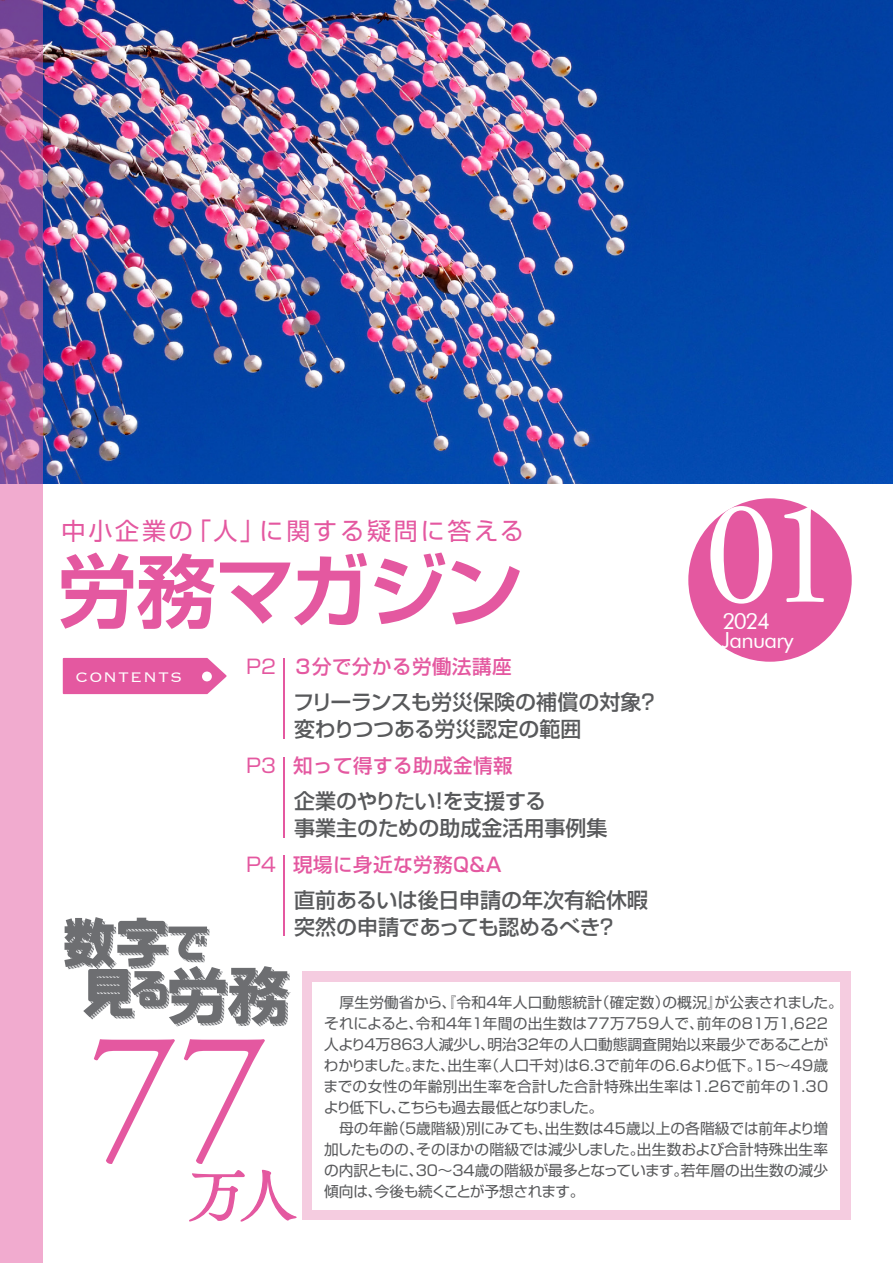
<style>
.page{position:relative;width:893px;height:1263px;background:#fff}
.page>*{position:absolute;margin:0;border:0;box-sizing:border-box;transform-origin:0 0}
.t1{font:180px "Adobe Garamond Pro";color:#e458a0}
.t2{font:149.25px "Adobe Garamond Pro";color:#fff}
.t3{font:700 79.5px "Shin Go Pro De";letter-spacing:-.02em;color:#e458a0}
.t4{font:60.45px "Tsuku Old Min Pro R";color:#e458a0}
.t5{font:24px "Shin Go Pro";letter-spacing:.12em;color:#e458a0}
.t6{font:22.2px/19.4px "Futura BT";letter-spacing:-.03em;color:#fff}
.t7{font:500 21px/27.2px "Shin Go Pro";color:#58595b}
.t8{font:500 19.5px "Shin Go Pro";letter-spacing:.025em;color:#e458a0}
.t9{font:19.5px "Shin Go Pro";color:#e458a0}
.t10{font:300 18px "Copperplate";letter-spacing:.055em;color:#fff}
.t11{font:14.7px/21px "Shin Go Pro";letter-spacing:.005em;color:#58595b}
</style>
<div class="page">
<img style="left:43px;top:0;width:850px;height:484px">
<div style="left:302px;top:971px;width:548px;height:249px;background:#f5cce0"></div>
<div style="left:313px;top:982px;width:527px;height:227px;background:#fff"></div>
<svg style="left:63px;top:658px;width:164px;height:36px;background:#e564a6"></svg>
<hr style="left:283px;top:658px;width:2px;height:80px;background:#e458a0">
<hr style="left:283px;top:757px;width:2px;height:80px;background:#e458a0">
<hr style="left:283px;top:856px;width:2px;height:80px;background:#e458a0">
<svg style="left:0;top:0;width:43px;height:1263px;background:#ce8abb"></svg>
<div style="left:688px;top:498px;width:164px;height:164px;background:#e458a0;border-radius:50%"></div>
<svg style="left:64px;top:917px;width:233px;height:305px"></svg>
<h3 class="t5" style="left:61px;top:511px;width:464px">中小企業の「人」に関する疑問に答える</h3>
<h3 class="t3" style="left:58px;top:526px;width:467px">労務マガジン</h3>
<p class="t10" style="left:75px;top:665px;width:108px">CONTENTS</p>
<h3 class="t9" style="left:246px;top:650px;width:31px">P2</h3>
<h3 class="t9" style="left:246px;top:749px;width:31px">P3</h3>
<h3 class="t9" style="left:246px;top:848px;width:31px">P4</h3>
<h3 class="t8" style="left:293px;top:650px;width:220px">３分で分かる労働法講座</h3>
<h3 class="t7" style="left:293px;top:686px;width:367px">フリーランスも労災保険の補償の対象？変わりつつある労災認定の範囲</h3>
<h3 class="t8" style="left:293px;top:749px;width:221px">知って得する助成金情報</h3>
<h3 class="t7" style="left:294px;top:785px;width:315px">企業のやりたい！を支援する<br>事業主のための助成金活用事例集</h3>
<h3 class="t8" style="left:293px;top:848px;width:210px">現場に身近な労務Q&amp;A</h3>
<h3 class="t7" style="left:294px;top:883px;width:356px">直前あるいは後日申請の年次有給休暇突然の申請であっても認めるべき？</h3>
<h2 class="t2" style="left:704px;top:465px;width:139px">01</h2>
<h3 class="t6" style="left:721px;top:611px;width:73px">2024<br>January</h3>
<h1 class="t1" style="left:89px;top:987px;width:181px">77</h1>
<h3 class="t4" style="left:188px;top:1149px;width:111px">万人</h3>
<p class="t11" style="left:324px;top:990px;width:521px">　厚生労働省から、『令和4年人口動態統計（確定数）の概況』が公表されました。それによると、令和4年１年間の出生数は77万759人で、前年の81万1,622人より4万863人減少し、明治32年の人口動態調査開始以来最少であることがわかりました。また、出生率（人口千対)は6.3で前年の6.6より低下。15～49歳までの女性の年齢別出生率を合計した合計特殊出生率は1.26で前年の1.30より低下し、こちらも過去最低となりました。<br>　母の年齢（５歳階級)別にみても、出生数は45歳以上の各階級では前年より増加したものの、そのほかの階級では減少しました。出生数および合計特殊出生率の内訳ともに、30～34歳の階級が最多となっています。若年層の出生数の減少傾向は、今後も続くことが予想されます。</p>
</div>
